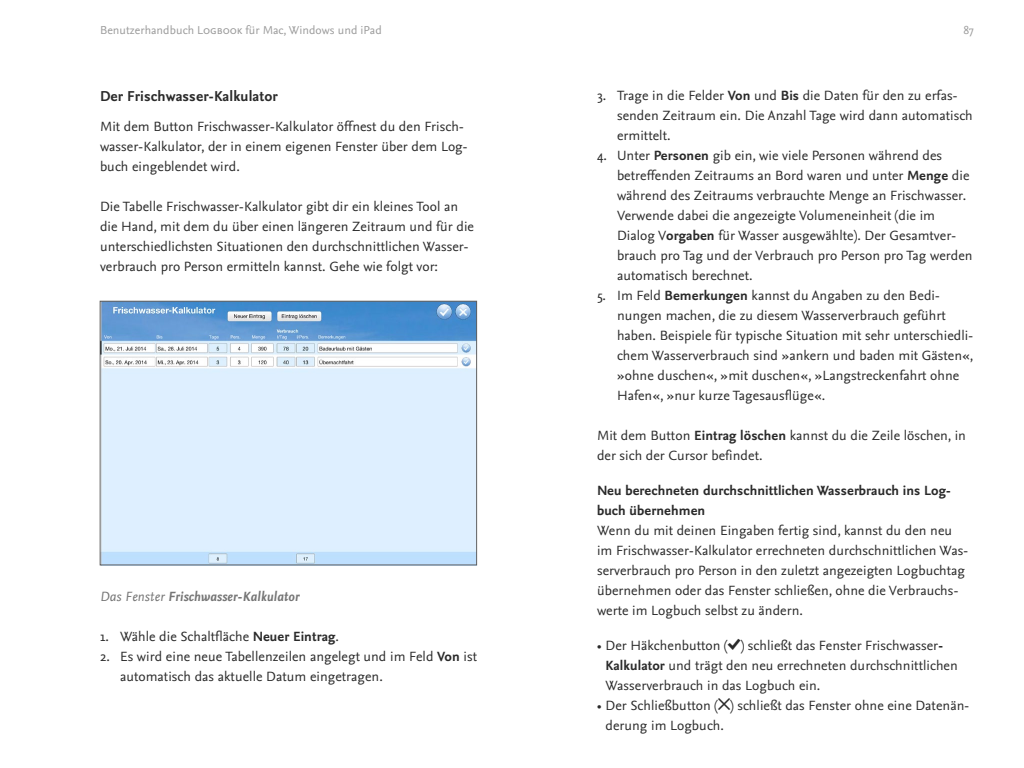
<style>
.page{position:relative;width:1024px;height:768px;background:#fff}
.page>*{position:absolute;margin:0;border:0;box-sizing:border-box;transform-origin:0 0}
.t1{font:700 15px "Nexus Sans OT";letter-spacing:.005em;color:#2a2a2a}
.t2{font:14px/20px "Nexus Sans OT";letter-spacing:.005em;color:#2a2a2a}
.t3{font:700 14px/20px "Nexus Sans OT";letter-spacing:.005em;color:#2a2a2a}
.t4{font:italic 700 14px "Nexus Sans OT";letter-spacing:.005em;color:#757575}
.t5{font:12px "Nexus Sans OT";letter-spacing:.005em;color:#9b9b9b}
.s1{font-weight:400}
.s2{font-weight:700}
</style>
<div class="page">
<img style="left:102px;top:303px;width:373px;height:260px">
<div style="left:100px;top:301px;width:377px;height:264px;border:1px solid #606060"></div>
<p class="t5" style="left:100px;top:22px;width:283px">Benutzerhandbuch Logbook für Mac, Windows und iPad</p>
<p class="t5" style="left:963px;top:22px;width:12px">87</p>
<p class="t1" style="left:100px;top:87px;width:179px">Der Frischwasser-Kalkulator</p>
<p class="t2" style="left:100px;top:116px;width:369px">Mit dem Button Frischwasser-Kalkulator öffnest du den Frisch&shy;wasser-Kalkulator, der in einem eigenen Fenster über dem Log&shy;buch eingeblendet wird.</p>
<p class="t2" style="left:100px;top:196px;width:376px">Die Tabelle Frischwasser-Kalkulator gibt dir ein kleines Tool an die Hand, mit dem du über einen längeren Zeitraum und für die unterschiedlichsten Situationen den durchschnittlichen Wasser&shy;verbrauch pro Person ermitteln kannst. Gehe wie folgt vor:</p>
<p class="t4" style="left:100px;top:588px;width:201px"><span class="s1">Das Fenster</span> Frischwasser-Kalkulator</p>
<p class="t2" style="left:100px;top:626px;width:241px">1. Wähle die Schaltfläche <span class="s2">Neuer Eintrag</span>.</p>
<p class="t2" style="left:120px;top:646px;width:359px;text-indent:-20px">2. Es wird eine neue Tabellenzeilen angelegt und im Feld <span class="s2">Von</span> ist automatisch das aktuelle Datum eingetragen.</p>
<p class="t2" style="left:617px;top:86px;width:357px;text-indent:-20px">3. Trage in die Felder <span class="s2">Von</span> und <span class="s2">Bis</span> die Daten für den zu erfas&shy;senden Zeitraum ein. Die Anzahl Tage wird dann automatisch ermittelt.</p>
<p class="t2" style="left:617px;top:146px;width:357px;text-indent:-20px">4. Unter <span class="s2">Personen</span> gib ein, wie viele Personen während des betreffenden Zeitraums an Bord waren und unter <span class="s2">Menge</span> die während des Zeitraums verbrauchte Menge an Frischwasser.<br>Verwende dabei die angezeigte Volumeneinheit (die im Dialog V<span class="s2">orgaben</span> für Wasser ausgewählte). Der Gesamtver&shy;brauch pro Tag und der Verbrauch pro Person pro Tag werden automatisch berechnet.</p>
<p class="t2" style="left:617px;top:286px;width:358px;text-indent:-20px">5. Im Feld <span class="s2">Bemerkungen</span> kannst du Angaben zu den Bedi&shy;nungen machen, die zu diesem Wasserverbrauch geführt haben. Beispiele für typische Situation mit sehr unterschiedli&shy;chem Wasserverbrauch sind »ankern und baden mit Gästen«, »ohne duschen«, »mit duschen«, »Langstreckenfahrt ohne Hafen«, »nur kurze Tagesausflüge«.</p>
<p class="t2" style="left:597px;top:426px;width:371px">Mit dem Button <span class="s2">Eintrag löschen</span> kannst du die Zeile löschen, in der sich der Cursor befindet.</p>
<p class="t3" style="left:597px;top:481px;width:356px">Neu berechneten durchschnittlichen Wasserbrauch ins Log&shy;buch übernehmen</p>
<p class="t2" style="left:597px;top:521px;width:373px">Wenn du mit deinen Eingaben fertig sind, kannst du den neu im Frischwasser-Kalkulator errechneten durchschnittlichen Was&shy;serverbrauch pro Person in den zuletzt angezeigten Logbuchtag übernehmen oder das Fenster schließen, ohne die Verbrauchs&shy;werte im Logbuch selbst zu ändern.</p>
<p class="t2" style="left:606px;top:636px;width:354px;text-indent:-9px">• Der Häkchenbutton ( ) schließt das Fenster Frischwasser<span class="s2">-<br>Kalkulator</span> und trägt den neu errechneten durchschnittlichen<br>Wasserverbrauch in das Logbuch ein.</p>
<p class="t2" style="left:606px;top:696px;width:365px;text-indent:-8px">• Der Schließbutton ( ) schließt das Fenster ohne eine Datenän&shy;derung im Logbuch.</p>
</div>
